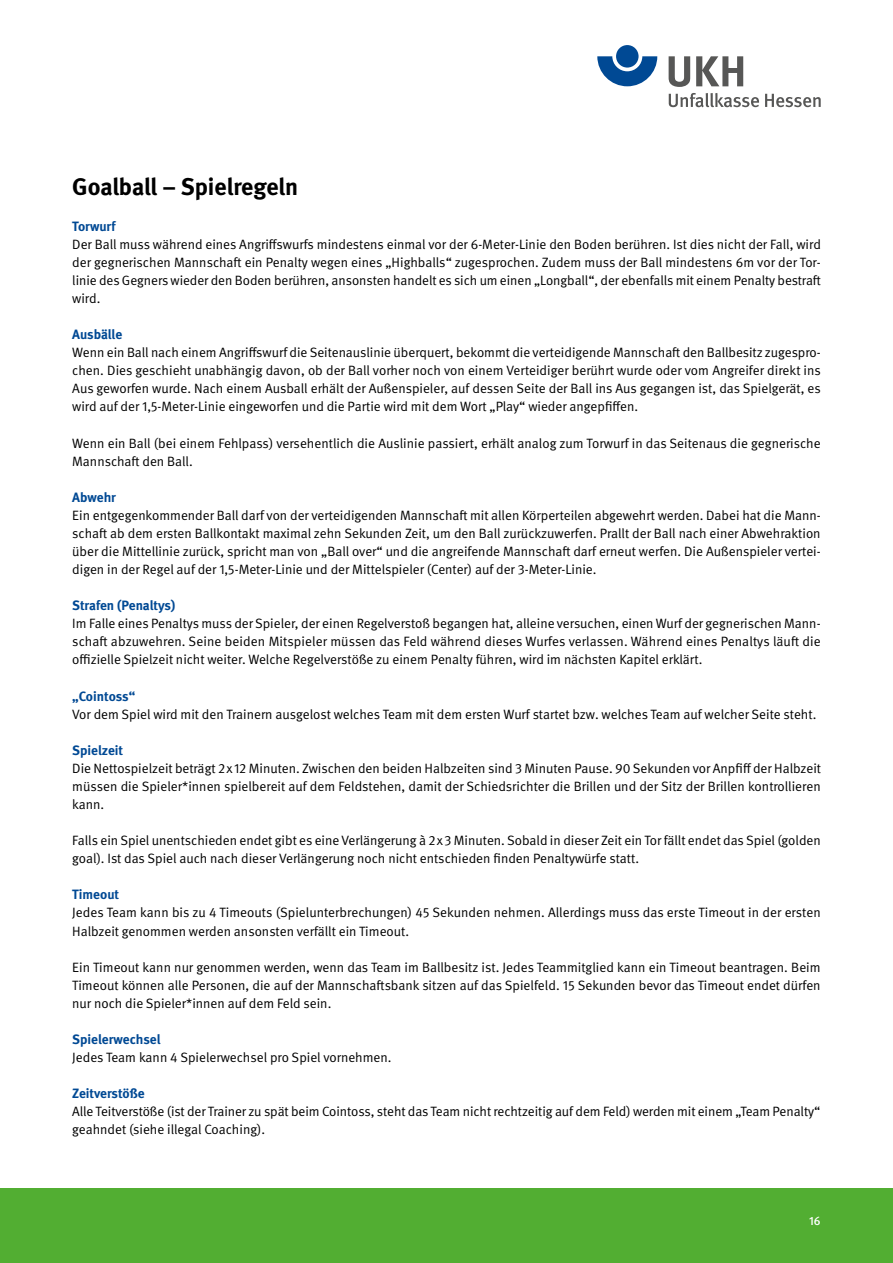
<style>
.page{position:relative;width:893px;height:1263px;background:#fff}
.page>*{position:absolute;margin:0;border:0;box-sizing:border-box;transform-origin:0 0}
.t1{font:700 24px "DGUV Meta";letter-spacing:-.005em;color:#000}
.t2{font:13.5px/18px "DGUV Meta";color:#000;text-align:justify}
.t3{font:700 13.5px "DGUV Meta";color:#004994}
.t4{font:500 12px "DGUV Meta";color:#fff}
</style>
<div class="page">
<svg style="left:597px;top:56px;width:60px;height:30px"></svg>
<div style="left:616px;top:45px;width:23px;height:23px;background:#004994;border-radius:50%"></div>
<svg style="left:669px;top:56px;width:21px;height:31px"></svg>
<svg style="left:696px;top:56px;width:47px;height:30px"></svg>
<svg style="left:669px;top:93px;width:90px;height:14px"></svg>
<svg style="left:765px;top:94px;width:56px;height:13px"></svg>
<div style="left:0;top:1188px;width:893px;height:75px;background:#52ae32"></div>
<h1 class="t1" style="left:72px;top:172px;width:228px">Goalball – Spielregeln</h1>
<p class="t3" style="left:72px;top:218px;width:45px">Torwurf</p>
<p class="t2" style="left:72px;top:235px;width:750px">Der Ball muss während eines Angriffswurfs mindestens einmal vor der 6-Meter-Linie den Boden berühren. Ist dies nicht der Fall, wird der gegnerischen Mannschaft ein Penalty wegen eines „Highballs“ zugesprochen. Zudem muss der Ball mindestens 6m vor der Tor&shy;linie des Gegners wieder den Boden berühren, ansonsten handelt es sich um einen „Longball“, der ebenfalls mit einem Penalty bestraft wird.</p>
<p class="t3" style="left:72px;top:326px;width:51px">Ausbälle</p>
<p class="t2" style="left:72px;top:344px;width:750px">Wenn ein Ball nach einem Angriffswurf die Seitenauslinie überquert, bekommt die verteidigende Mannschaft den Ballbesitz zugespro&shy;chen. Dies geschieht unabhängig davon, ob der Ball vorher noch von einem Verteidiger berührt wurde oder vom Angreifer direkt ins Aus geworfen wurde. Nach einem Ausball erhält der Außenspieler, auf dessen Seite der Ball ins Aus gegangen ist, das Spielgerät, es wird auf der 1,5-Meter-Linie eingeworfen und die Partie wird mit dem Wort „Play“ wieder angepfiffen.</p>
<p class="t2" style="left:72px;top:434px;width:750px">Wenn ein Ball (bei einem Fehlpass) versehentlich die Auslinie passiert, erhält analog zum Torwurf in das Seitenaus die gegnerische<br>Mannschaft den Ball.</p>
<p class="t3" style="left:72px;top:489px;width:45px">Abwehr</p>
<p class="t2" style="left:72px;top:506px;width:750px">Ein entgegenkommender Ball darf von der verteidigenden Mannschaft mit allen Körperteilen abgewehrt werden. Dabei hat die Mann&shy;schaft ab dem ersten Ballkontakt maximal zehn Sekunden Zeit, um den Ball zurückzuwerfen. Prallt der Ball nach einer Abwehraktion über die Mittellinie zurück, spricht man von „Ball over“ und die angreifende Mannschaft darf erneut werfen. Die Außenspieler vertei&shy;digen in der Regel auf der 1,5-Meter-Linie und der Mittelspieler (Center) auf der 3-Meter-Linie.</p>
<p class="t3" style="left:72px;top:597px;width:105px">Strafen (Penaltys)</p>
<p class="t2" style="left:72px;top:615px;width:750px">Im Falle eines Penaltys muss der Spieler, der einen Regelverstoß begangen hat, alleine versuchen, einen Wurf der gegnerischen Mann&shy;schaft abzuwehren. Seine beiden Mitspieler müssen das Feld während dieses Wurfes verlassen. Während eines Penaltys läuft die offizielle Spielzeit nicht weiter. Welche Regelverstöße zu einem Penalty führen, wird im nächsten Kapitel erklärt.</p>
<p class="t3" style="left:72px;top:688px;width:64px">„Cointoss“</p>
<p class="t2" style="left:72px;top:705px;width:746px">Vor dem Spiel wird mit den Trainern ausgelost welches Team mit dem ersten Wurf startet bzw. welches Team auf welcher Seite steht.</p>
<p class="t3" style="left:72px;top:742px;width:52px">Spielzeit</p>
<p class="t2" style="left:72px;top:759px;width:750px">Die Nettospielzeit beträgt 2x12 Minuten. Zwischen den beiden Halbzeiten sind 3 Minuten Pause. 90 Sekunden vor Anpfiff der Halbzeit müssen die Spieler*innen spielbereit auf dem Feldstehen, damit der Schiedsrichter die Brillen und der Sitz der Brillen kontrollieren kann.</p>
<p class="t2" style="left:72px;top:832px;width:750px">Falls ein Spiel unentschieden endet gibt es eine Verlängerung à 2x3 Minuten. Sobald in dieser Zeit ein Tor fällt endet das Spiel (golden goal). Ist das Spiel auch nach dieser Verlängerung noch nicht entschieden finden Penaltywürfe statt.</p>
<p class="t3" style="left:72px;top:887px;width:48px">Timeout</p>
<p class="t2" style="left:72px;top:904px;width:750px">Jedes Team kann bis zu 4 Timeouts (Spielunterbrechungen) 45 Sekunden nehmen. Allerdings muss das erste Timeout in der ersten<br>Halbzeit genommen werden ansonsten verfällt ein Timeout.</p>
<p class="t2" style="left:72px;top:958px;width:750px">Ein Timeout kann nur genommen werden, wenn das Team im Ballbesitz ist. Jedes Teammitglied kann ein Timeout beantragen. Beim Timeout können alle Personen, die auf der Mannschaftsbank sitzen auf das Spielfeld. 15 Sekunden bevor das Timeout endet dürfen nur noch die Spieler*innen auf dem Feld sein.</p>
<p class="t3" style="left:72px;top:1031px;width:90px">Spielerwechsel</p>
<p class="t2" style="left:72px;top:1049px;width:321px">Jedes Team kann 4 Spielerwechsel pro Spiel vornehmen.</p>
<p class="t3" style="left:72px;top:1085px;width:74px">Zeitverstöße</p>
<p class="t2" style="left:72px;top:1103px;width:749px">Alle Teitverstöße (ist der Trainer zu spät beim Cointoss, steht das Team nicht rechtzeitig auf dem Feld) werden mit einem „Team Penalty“ geahndet (siehe illegal Coaching).</p>
<p class="t4" style="left:809px;top:1213px;width:13px">16</p>
</div>
